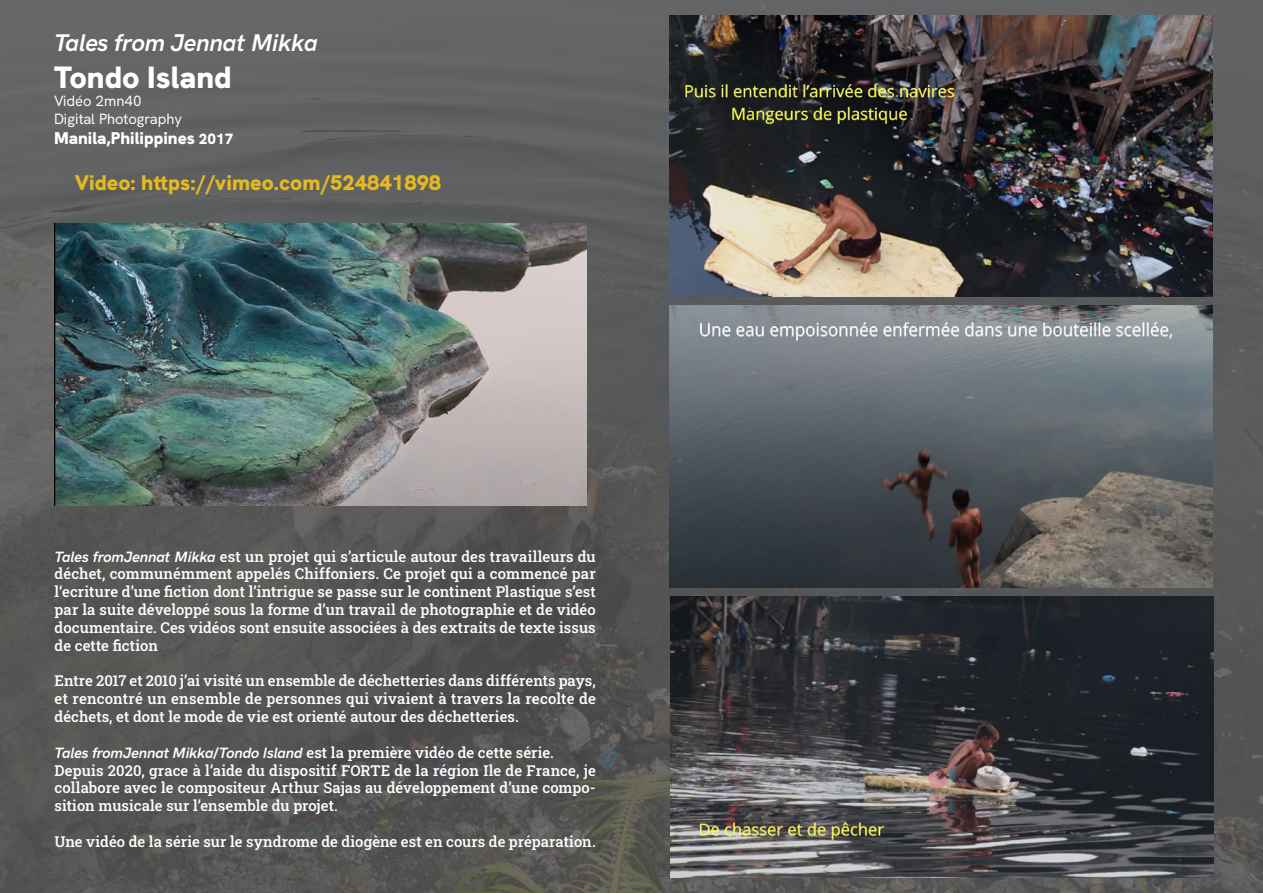
<style>
.page{position:relative;width:1263px;height:893px;background:#fff}
.page>*{position:absolute;margin:0;border:0;box-sizing:border-box;transform-origin:0 0}
.t1{font:900 30.75px "HK Grotesk";color:#fff}
.t2{font:italic 700 24px "HK Grotesk";color:#fff}
.t3{font:900 21.15px "HK Grotesk";color:#e5ba1f}
.t4{font:900 16.95px "HK Grotesk";color:#fff}
.texte_portfolio_blan{font:14.85px/17.9px "Roboto Slab";letter-spacing:.005em;color:#fff;text-align:justify}
.t5{font:500 14.85px "HK Grotesk";color:#fff}
.s1{font-size:14.85px}
.s2{font-family:"HK Grotesk";font-weight:700;font-style:italic}
</style>
<div class="page">
<img style="left:0;top:0;width:1263px;height:893px">
<img style="left:670px;top:15px;width:543px;height:281px">
<img style="left:670px;top:306px;width:543px;height:281px">
<img style="left:671px;top:596px;width:543px;height:281px">
<img style="left:55px;top:223px;width:531px;height:283px">
<p class="t2" style="left:54px;top:25px;width:265px">Tales from Jennat Mikka</p>
<p class="t1" style="left:54px;top:54px;width:179px">Tondo Island</p>
<p class="t5" style="left:54px;top:90px;width:89px">Vidéo 2mn40</p>
<p class="t5" style="left:54px;top:107px;width:130px">Digital Photography</p>
<p class="t4" style="left:54px;top:125px;width:181px">Manila,Philippines <span class="s1">2017</span></p>
<p class="t3" style="left:75px;top:166px;width:368px">Video: https://vimeo.com/524841898</p>
<p class="texte_portfolio_blan" style="left:55px;top:547px;width:543px"><span class="s2">Tales fromJennat Mikka</span> est un projet qui s’articule autour des travailleurs du déchet, communémment appelés Chiffoniers. Ce projet qui a commencé par l‘ecriture d’une fiction dont l’intrigue se passe sur le continent Plastique s’est par la suite développé sous la forme d’un travail de photographie et de vidéo documentaire. Ces vidéos sont ensuite associées à des extraits de texte issus de cette fiction</p>
<p class="texte_portfolio_blan" style="left:55px;top:672px;width:543px">Entre 2017 et 2010 j’ai visité un ensemble de déchetteries dans différents pays, et rencontré un ensemble de personnes qui vivaient à travers la recolte de déchets, et dont le mode de vie est orienté autour des déchetteries.</p>
<p class="texte_portfolio_blan" style="left:55px;top:743px;width:501px"><span class="s2">Tales fromJennat Mikka</span>/<span class="s2">Tondo Island</span> est la première vidéo de cette série.</p>
<p class="texte_portfolio_blan" style="left:55px;top:761px;width:543px">Depuis 2020, grace à l’aide du dispositif FORTE de la région Ile de France, je collabore avec le compositeur Arthur Sajas au développement d’une compo&shy;sition musicale sur l’ensemble du projet.</p>
<p class="texte_portfolio_blan" style="left:55px;top:832px;width:543px">Une vidéo de la série sur le syndrome de diogène est en cours de préparation.</p>
</div>
